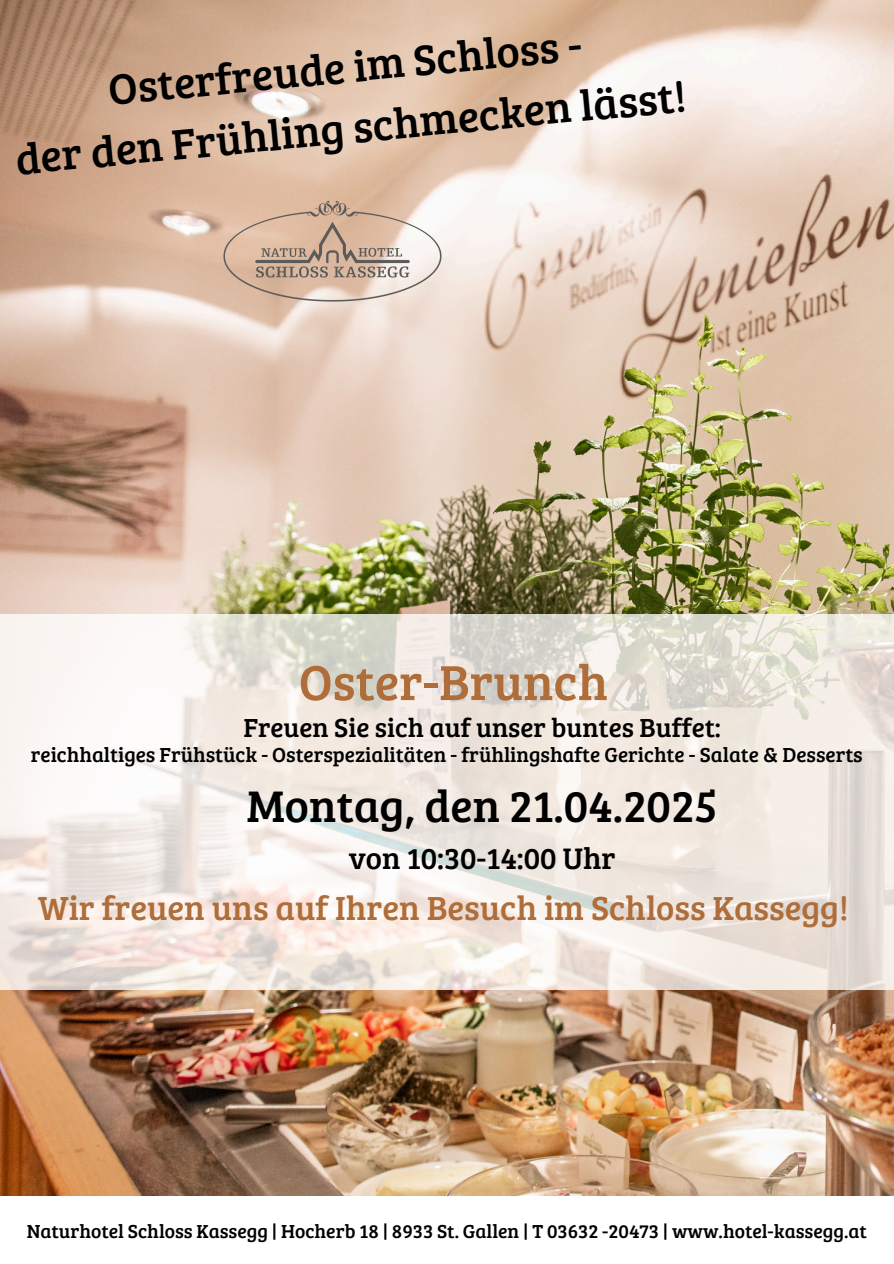
<style>
.page{position:relative;width:894px;height:1264px;background:#fff}
.page>*{position:absolute;margin:0;border:0;box-sizing:border-box;transform-origin:0 0}
.t1{font:50.7px "Bree Serif";color:#af6d39}
.t2{font:45.75px "Bree Serif";color:#000}
.t3{font:43.95px/60.4px "Bree Serif";color:#000;text-align:center}
.t4{font:34.5px "Bree Serif";color:#af6d39}
.t5{font:30.75px "Bree Serif";color:#000}
.t6{font:27px "Bree Serif";color:#000}
.t7{font:21px "Bree Serif";color:#000}
.t8{font:19.5px "Bree Serif";color:#000}
</style>
<div class="page">
<img style="left:0;top:0;width:893px;height:1196px">
<svg style="left:0;top:614px;width:893px;height:376px"></svg>
<img style="left:218px;top:179px;width:228px;height:144px">
<p class="t3" style="left:7px;top:64px;width:674px;rotate:-5deg">Osterfreude im Schloss -<br>der den Frühling schmecken lässt!</p>
<h1 class="t1" style="left:299px;top:645px;width:310px">Oster-Brunch</h1>
<h3 class="t6" style="left:243px;top:708px;width:479px">Freuen Sie sich auf unser buntes Buffet:</h3>
<h4 class="t7" style="left:31px;top:739px;width:833px">reichhaltiges Frühstück - Osterspezialitäten - frühlingshafte Gerichte - Salate &amp; Desserts</h4>
<p class="t2" style="left:247px;top:772px;width:472px">Montag, den 21.04.2025</p>
<p class="t5" style="left:349px;top:835px;width:268px">von 10:30-14:00 Uhr</p>
<h5 class="t4" style="left:38px;top:882px;width:811px">Wir freuen uns auf Ihren Besuch im Schloss Kassegg!</h5>
<h2 class="t8" style="left:27px;top:1216px;width:841px">Naturhotel Schloss Kassegg | Hocherb 18 | 8933 St. Gallen | T 03632 -20473 | www.hotel-kassegg.at</h2>
</div>
